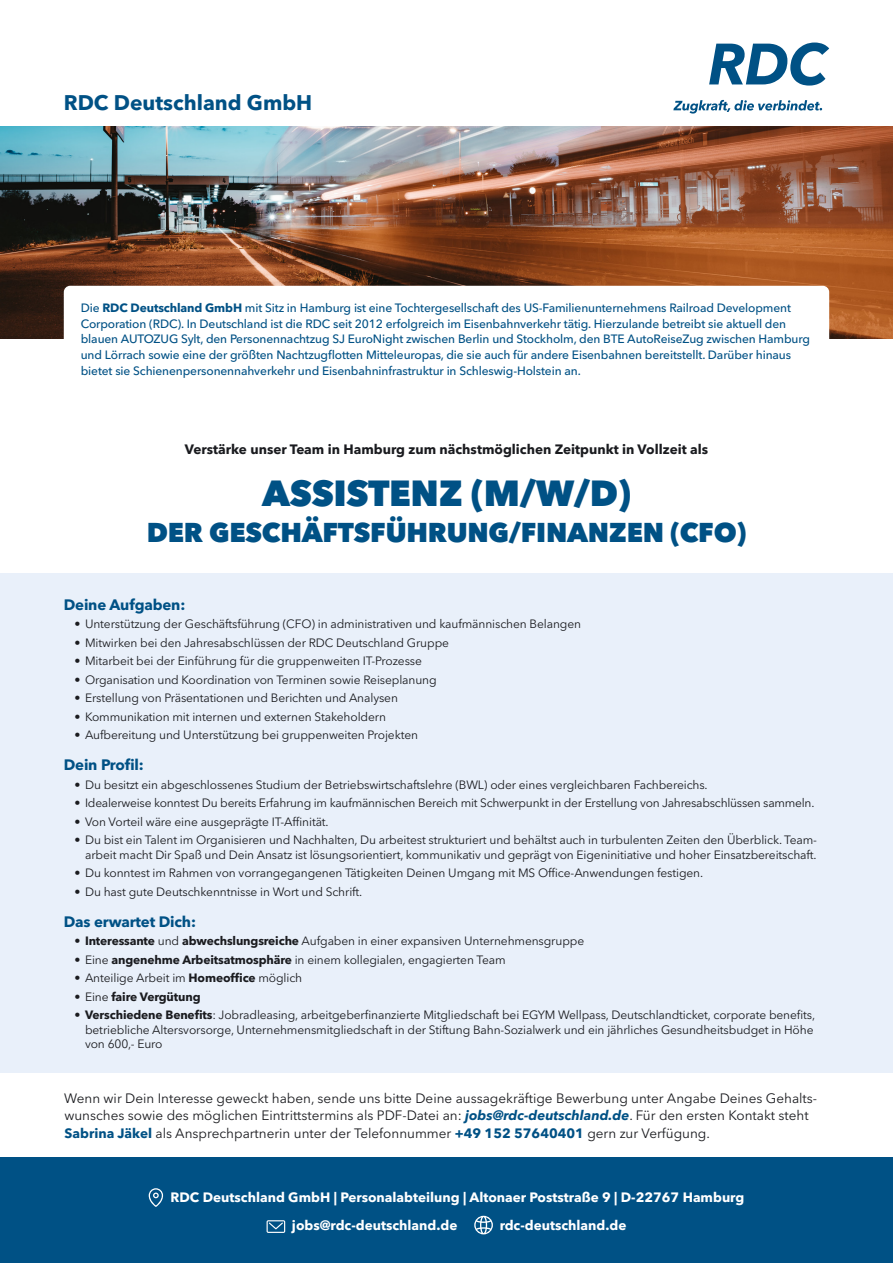
<style>
.page{position:relative;width:893px;height:1263px;background:#fff}
.page>*{position:absolute;margin:0;border:0;box-sizing:border-box;transform-origin:0 0}
.t1{font:800 36px "Avenir Next LT Pro";letter-spacing:-.01em;color:#005185}
.t2{font:800 27px "Avenir Next LT Pro";letter-spacing:-.01em;color:#005185}
.t3{font:700 21px "Avenir Next LT Pro";color:#005185}
.t4{font:700 15px "Avenir Next LT Pro";letter-spacing:-.01em;color:#005185}
.t5{font:13.5px/17.2px "Avenir Next LT Pro";color:#1a1b1f}
.t6{font:700 13.5px/27.5px "Avenir Next LT Pro";color:#fff}
.t7{font:700 13.5px "Avenir Next LT Pro";color:#1a1b1f}
.t8{font:12px/14.2px "Avenir Next LT Pro";letter-spacing:-.01em;color:#1a1b1f;text-align:right}
.t9{font:500 12px/15.8px "Avenir Next LT Pro";letter-spacing:-.01em;color:#005185}
.t10{font:700 12px "Avenir Next LT Pro";letter-spacing:-.01em;color:#1a1b1f}
.s1{font-weight:700}
.s2{font-weight:400}
.s3{font-weight:700;font-style:italic;color:#005185}
.s4{font-weight:700;color:#005185}
</style>
<div class="page">
<div style="left:0;top:1158px;width:893px;height:105px;background:#005185"></div>
<img style="left:0;top:126px;width:893px;height:213px">
<div style="left:0;top:573px;width:893px;height:500px;background:#e9f0fa"></div>
<svg style="left:709px;top:43px;width:120px;height:43px"></svg>
<svg style="left:673px;top:100px;width:149px;height:14px"></svg>
<div style="left:64px;top:286px;width:765px;height:106px;background:#fff;border-radius:6px"></div>
<svg style="left:149px;top:1188px;width:14px;height:19px"></svg>
<svg style="left:267px;top:1220px;width:18px;height:13px"></svg>
<svg style="left:474px;top:1216px;width:19px;height:18px"></svg>
<h3 class="t3" style="left:64px;top:90px;width:250px">RDC Deutschland GmbH</h3>
<p class="t9" style="left:81px;top:300px;width:731px">Die <span class="s1">RDC Deutschland GmbH</span> mit Sitz in Hamburg ist eine Tochtergesellschaft des US-Familienunternehmens Railroad Development Corporation (RDC). In Deutschland ist die RDC seit 2012 erfolgreich im Eisenbahnverkehr tätig. Hierzulande betreibt sie aktuell den blauen AUTOZUG Sylt, den Personennachtzug SJ EuroNight zwischen Berlin und Stockholm, den BTE AutoReiseZug zwischen Hamburg und Lörrach sowie eine der größten Nachtzugflotten Mitteleuropas, die sie auch für andere Eisenbahnen bereitstellt. Darüber hinaus bietet sie Schienenpersonennahverkehr und Eisenbahninfrastruktur in Schleswig-Holstein an.</p>
<p class="t7" style="left:185px;top:441px;width:525px">Verstärke unser Team in Hamburg zum nächstmöglichen Zeitpunkt in Vollzeit als</p>
<h1 class="t1" style="left:262px;top:471px;width:370px">ASSISTENZ (M/W/D)</h1>
<h2 class="t2" style="left:147px;top:516px;width:601px">DER GESCHÄFTSFÜHRUNG/FINANZEN (CFO)</h2>
<p class="t4" style="left:64px;top:595px;width:123px">Deine Aufgaben:</p>
<p class="t8" style="left:74px;top:617px;width:508px">• Unterstützung der Geschäftsführung (CFO) in administrativen und kaufmännischen Belangen</p>
<p class="t8" style="left:74px;top:635px;width:376px">• Mitwirken bei den Jahresabschlüssen der RDC Deutschland Gruppe</p>
<p class="t8" style="left:74px;top:654px;width:349px">• Mitarbeit bei der Einführung für die gruppenweiten IT-Prozesse</p>
<p class="t8" style="left:74px;top:672px;width:364px">• Organisation und Koordination von Terminen sowie Reiseplanung</p>
<p class="t8" style="left:74px;top:691px;width:325px">• Erstellung von Präsentationen und Berichten und Analysen</p>
<p class="t8" style="left:74px;top:709px;width:313px">• Kommunikation mit internen und externen Stakeholdern</p>
<p class="t8" style="left:74px;top:728px;width:345px">• Aufbereitung und Unterstützung bei gruppenweiten Projekten</p>
<p class="t4" style="left:64px;top:756px;width:82px">Dein Profil:</p>
<p class="t8" style="left:74px;top:777px;width:635px">• Du besitzt ein abgeschlossenes Studium der Betriebswirtschaftslehre (BWL) oder eines vergleichbaren Fachbereichs.</p>
<p class="t8" style="left:74px;top:796px;width:742px">• Idealerweise konntest Du bereits Erfahrung im kaufmännischen Bereich mit Schwerpunkt in der Erstellung von Jahresabschlüssen sammeln.</p>
<p class="t8" style="left:74px;top:814px;width:256px">• Von Vorteil wäre eine ausgeprägte IT-Affinität.</p>
<p class="t8" style="left:74px;top:833px;width:744px">• Du bist ein Talent im Organisieren und Nachhalten, Du arbeitest strukturiert und behältst auch in turbulenten Zeiten den Überblick. Team&shy;arbeit macht Dir Spaß und Dein Ansatz ist lösungsorientiert, kommunikativ und geprägt von Eigeninitiative und hoher Einsatzbereitschaft.</p>
<p class="t8" style="left:74px;top:866px;width:630px">• Du konntest im Rahmen von vorrangegangenen Tätigkeiten Deinen Umgang mit MS Office-Anwendungen festigen.</p>
<p class="t8" style="left:74px;top:884px;width:289px">• Du hast gute Deutschkenntnisse in Wort und Schrift.</p>
<p class="t4" style="left:64px;top:912px;width:134px">Das erwartet Dich:</p>
<p class="t8" style="left:74px;top:934px;width:511px"><span class="s1">• Interessante</span> und <span class="s1">abwechslungsreiche</span> Aufgaben in einer expansiven Unternehmensgruppe</p>
<p class="t8" style="left:74px;top:952px;width:433px">• Eine <span class="s1">angenehme Arbeitsatmosphäre</span> in einem kollegialen, engagierten Team</p>
<p class="t8" style="left:74px;top:971px;width:229px">• Anteilige Arbeit im <span class="s1">Homeoffice</span> möglich</p>
<p class="t10" style="left:74px;top:989px;width:128px"><span class="s2">• Eine</span> faire Vergütung</p>
<p class="t8" style="left:85px;top:1008px;width:732px;text-align:left;text-indent:-11px"><span class="s1">• Verschiedene Benefits</span>: Jobradleasing, arbeitgeberfinanzierte Mitgliedschaft bei EGYM Wellpass, Deutschlandticket, corporate benefits, betriebliche Altersvorsorge, Unternehmensmitgliedschaft in der Stiftung Bahn-Sozialwerk und ein jährliches Gesundheitsbudget in Höhe von 600,- Euro</p>
<p class="t5" style="left:64px;top:1090px;width:755px">Wenn wir Dein Interesse geweckt haben, sende uns bitte Deine aussagekräftige Bewerbung unter Angabe Deines Gehalts&shy;wunsches sowie des möglichen Eintrittstermins als PDF-Datei an: <span class="s3">jobs@rdc-deutschland.de</span>. Für den ersten Kontakt steht<br><span class="s4">Sabrina Jäkel</span> als Ansprechpartnerin unter der Telefonnummer <span class="s4">+49 152 57640401</span> gern zur Verfügung.</p>
<p class="t6" style="left:292px;top:1184px;width:454px;text-indent:-121px">RDC Deutschland GmbH | Personalabteilung | Altonaer Poststraße 9 | D-22767 Hamburg jobs@rdc-deutschland.de</p>
<p class="t6" style="left:500px;top:1211px;width:128px">rdc-deutschland.de</p>
</div>
